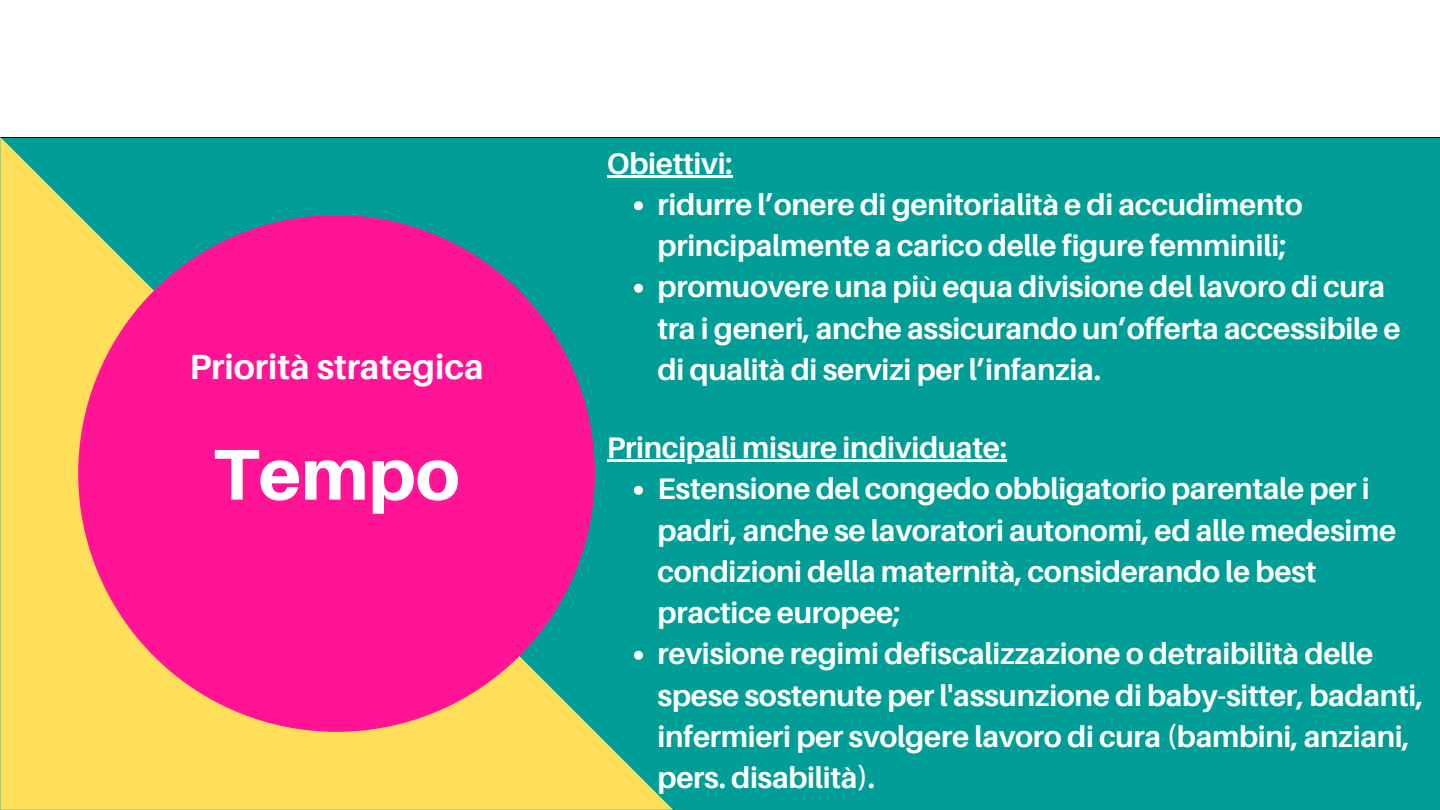
<style>
.page{position:relative;width:1440px;height:810px;background:#fff}
.page>*{position:absolute;margin:0;border:0;box-sizing:border-box;transform-origin:0 0}
.t1{font:800 72px "Aileron";color:#fff}
.t2{font:700 35px "Aileron";color:#fff}
.t3{font:700 29.7px/41.2px "Aileron";letter-spacing:-.01em;color:#fff}
</style>
<div class="page">
<hr style="left:0;top:137px;width:1440px;height:1px;background:#000">
<div style="left:0;top:138px;width:1440px;height:672px;background:#019d97"></div>
<svg style="left:0;top:137px;width:673px;height:673px"></svg>
<svg style="left:78px;top:215px;width:517px;height:517px;fill:#ff1495"></svg>
<svg style="left:634px;top:201px;width:9px;height:9px"></svg>
<svg style="left:634px;top:284px;width:9px;height:9px"></svg>
<hr style="left:607px;top:175px;width:125px;height:2px;background:#fff">
<svg style="left:634px;top:486px;width:9px;height:9px"></svg>
<svg style="left:634px;top:651px;width:9px;height:9px"></svg>
<hr style="left:607px;top:460px;width:400px;height:2px;background:#fff">
<p class="t2" style="left:189px;top:345px;width:296px">Priorità strategica</p>
<p class="t1" style="left:213px;top:430px;width:248px">Tempo</p>
<p class="t3" style="left:607px;top:142px;width:127px">Obiettivi:</p>
<p class="t3" style="left:658px;top:183px;width:647px">ridurre l’onere di genitorialità e di accudimento principalmente a carico delle figure femminili;</p>
<p class="t3" style="left:658px;top:266px;width:745px">promuovere una più equa divisione del lavoro di cura tra i generi, anche assicurando un’offerta accessibile e di qualità di servizi per l’infanzia.</p>
<p class="t3" style="left:607px;top:426px;width:401px">Principali misure individuate:</p>
<p class="t3" style="left:658px;top:468px;width:740px">Estensione del congedo obbligatorio parentale per i padri, anche se lavoratori autonomi, ed alle medesime condizioni della maternità, considerando le best practice europee;</p>
<p class="t3" style="left:658px;top:633px;width:767px">revisione regimi defiscalizzazione o detraibilità delle spese sostenute per l'assunzione di baby-sitter, badanti, infermieri per svolgere lavoro di cura (bambini, anziani, pers. disabilità).</p>
</div>
